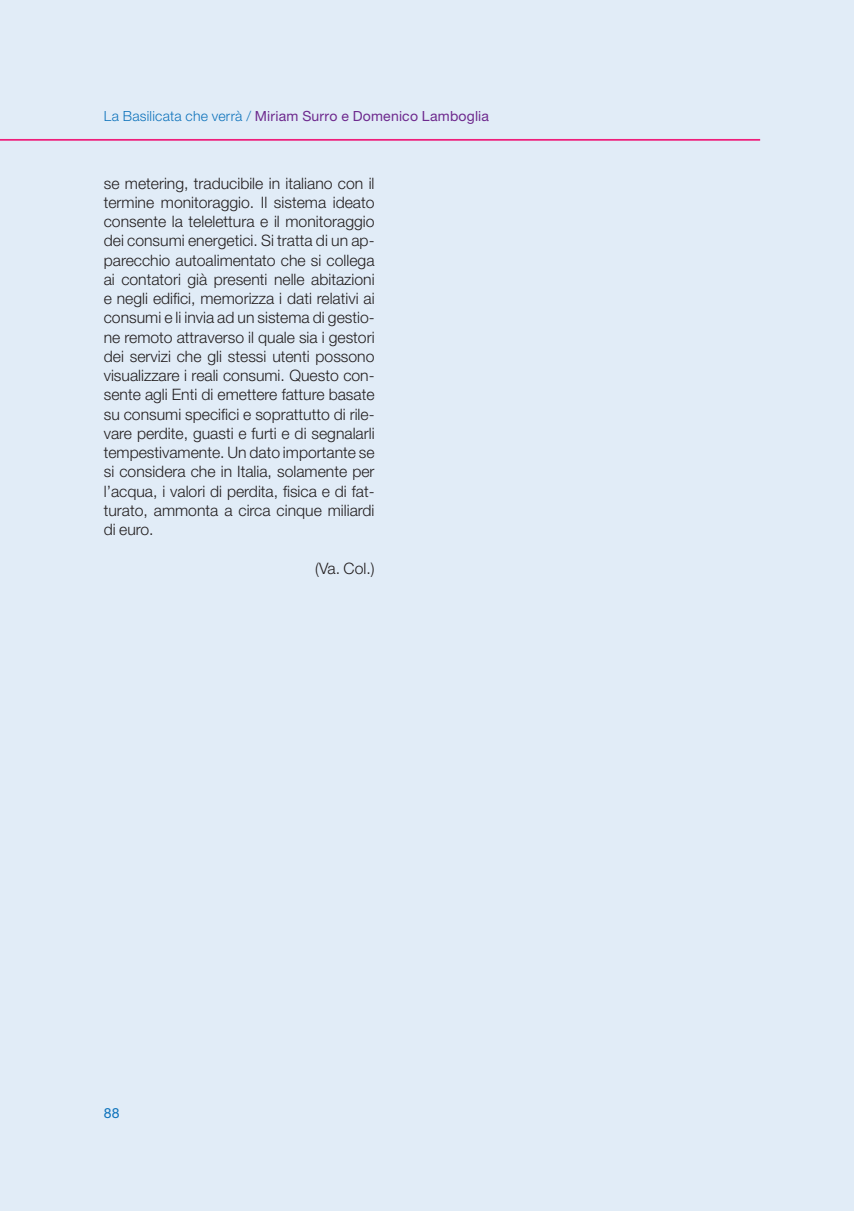
<style>
.page{position:relative;width:854px;height:1211px;background:#fff}
.page>*{position:absolute;margin:0;border:0;box-sizing:border-box;transform-origin:0 0}
.t1{font:300 15.75px/19.2px "Helvetica Neue LT Std";color:#231f20;text-align:justify}
.t2{font:14px "Helvetica Neue LT Std";letter-spacing:.015em;color:#6e2a8e}
.t3{font:14px "Helvetica Neue LT Std";color:#1074bc}
.s1{font-weight:300;color:#1074bc}
</style>
<div class="page">
<div style="left:0;top:0;width:853px;height:1210px;background:#e1ecf7"></div>
<hr style="left:0;top:139px;width:759px;height:2px;background:#ee1e7b">
<p class="t2" style="left:104px;top:108px;width:386px"><span class="s1">La Basilicata che verrà /</span> Miriam Surro e Domenico Lamboglia</p>
<p class="t1" style="left:104px;top:173px;width:272px">se metering, traducibile in italiano con il termine monitoraggio. Il sistema ideato consente la telelettura e il monitoraggio dei consumi energetici. Si tratta di un ap&shy;parecchio autoalimentato che si collega ai contatori già presenti nelle abitazioni e negli edifici, memorizza i dati relativi ai consumi e li invia ad un sistema di gestio&shy;ne remoto attraverso il quale sia i gestori dei servizi che gli stessi utenti possono visualizzare i reali consumi. Questo con&shy;sente agli Enti di emettere fatture basate su consumi specifici e soprattutto di rile&shy;vare perdite, guasti e furti e di segnalarli tempestivamente. Un dato importante se si considera che in Italia, solamente per l’acqua, i valori di perdita, fisica e di fat&shy;turato, ammonta a circa cinque miliardi di euro.</p>
<p class="t1" style="left:315px;top:558px;width:61px">(Va. Col.)</p>
<p class="t3" style="left:104px;top:1104px;width:17px">88</p>
</div>
